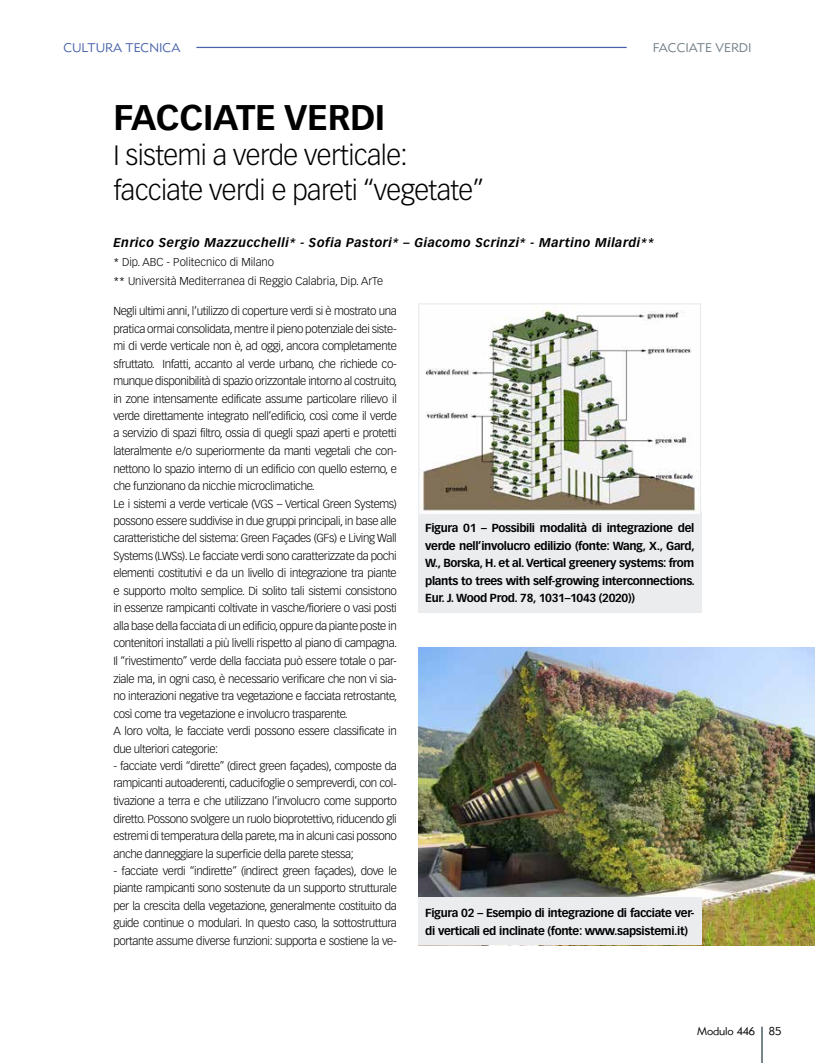
<style>
.page{position:relative;width:815px;height:1063px;background:#fff}
.page>*{position:absolute;margin:0;border:0;box-sizing:border-box;transform-origin:0 0}
.t1{font:700 35px "Vectora LT Std";letter-spacing:-.01em;color:#000}
.t2{font:300 27.5px/34.8px "Vectora LT Std";letter-spacing:-.02em;color:#000}
.t3{font:italic 700 12.5px "Vectora LT Std";letter-spacing:.04em;color:#000}
.t4{font:12.5px "Metro Lite LT Two";color:#4762ab}
.t5{font:12.5px "Metro Lite LT Two";color:#717e86}
.t6{font:300 11.5px/17.5px "Vectora LT Std";letter-spacing:-.03em;color:#000;text-align:justify}
.t7{font:700 11.5px/17.5px "Vectora LT Std";letter-spacing:-.03em;color:#000;text-align:justify}
.t8{font:300 11.25px/18.8px "Vectora LT Std";color:#000}
.t9{font:11.25px "Metro Lite LT Two";letter-spacing:-.015em;color:#000}
</style>
<div class="page">
<hr style="left:761px;top:1027px;width:2px;height:36px;background:#717e86">
<div style="left:418px;top:512px;width:284px;height:101px;background:#eaecee"></div>
<img style="left:420px;top:309px;width:279px;height:204px">
<div style="left:418px;top:303px;width:283px;height:212px;border:1px solid #eaecee"></div>
<img style="left:418px;top:648px;width:397px;height:297px">
<div style="left:418px;top:898px;width:284px;height:47px;background:#eaecee"></div>
<hr style="left:196px;top:47px;width:431px;height:1px;background:#4762ab">
<p class="t4" style="left:63px;top:40px;width:119px">CULTURA TECNICA</p>
<p class="t5" style="left:653px;top:40px;width:100px">FACCIATE VERDI</p>
<h1 class="t1" style="left:113px;top:96px;width:273px">FACCIATE VERDI</h1>
<h2 class="t2" style="left:113px;top:138px;width:372px">I sistemi a verde verticale: facciate verdi e pareti “vegetate”</h2>
<p class="t3" style="left:113px;top:235px;width:542px">Enrico Sergio Mazzucchelli* - Sofia Pastori* – Giacomo Scrinzi* - Martino Milardi**</p>
<p class="t8" style="left:113px;top:253px;width:271px">* Dip. ABC - Politecnico di Milano<br>** Università Mediterranea di Reggio Calabria, Dip. ArTe</p>
<p class="t6" style="left:113px;top:302px;width:285px;text-align:left">Negli ultimi anni, l’utilizzo di coperture verdi si è mostrato una pratica ormai consolidata, mentre il pieno potenziale dei siste&shy;mi di verde verticale non è, ad oggi, ancora completamente sfruttato. Infatti, accanto al verde urbano, che richiede co&shy;munque disponibilità di spazio orizzontale intorno al costruito, in zone intensamente edificate assume particolare rilievo il verde direttamente integrato nell’edificio, così come il verde a servizio di spazi filtro, ossia di quegli spazi aperti e protetti lateralmente e/o superiormente da manti vegetali che con&shy;nettono lo spazio interno di un edificio con quello esterno, e che funzionano da nicchie microclimatiche.<br>Le i sistemi a verde verticale (VGS – Vertical Green Systems) possono essere suddivise in due gruppi principali, in base alle caratteristiche del sistema: Green Façades (GFs) e Living Wall Systems (LWSs). Le facciate verdi sono caratterizzate da pochi elementi costitutivi e da un livello di integrazione tra piante e supporto molto semplice. Di solito tali sistemi consistono in essenze rampicanti coltivate in vasche/fioriere o vasi posti alla base della facciata di un edificio, oppure da piante poste in contenitori installati a più livelli rispetto al piano di campagna.<br>Il “rivestimento” verde della facciata può essere totale o par&shy;ziale ma, in ogni caso, è necessario verificare che non vi sia&shy;no interazioni negative tra vegetazione e facciata retrostante, così come tra vegetazione e involucro trasparente.<br>A loro volta, le facciate verdi possono essere classificate in due ulteriori categorie:</p>
<p class="t6" style="left:113px;top:757px;width:285px">- facciate verdi “dirette” (direct green façades), composte da rampicanti autoaderenti, caducifoglie o sempreverdi, con col&shy;tivazione a terra e che utilizzano l’involucro come supporto diretto. Possono svolgere un ruolo bioprotettivo, riducendo gli estremi di temperatura della parete, ma in alcuni casi possono anche danneggiare la superficie della parete stessa;</p>
<p class="t6" style="left:113px;top:862px;width:285px">- facciate verdi “indirette” (indirect green façades), dove le piante rampicanti sono sostenute da un supporto strutturale per la crescita della vegetazione, generalmente costituito da guide continue o modulari. In questo caso, la sottostruttura portante assume diverse funzioni: supporta e sostiene la ve-</p>
<p class="t7" style="left:425px;top:519px;width:271px">Figura 01 – Possibili modalità di integrazione del verde nell’involucro edilizio (fonte: Wang, X., Gard, W., Borska, H. et al. Vertical greenery systems: from plants to trees with self-growing interconnections.<br>Eur. J. Wood Prod. 78, 1031–1043 (2020))</p>
<p class="t7" style="left:425px;top:904px;width:271px">Figura 02 – Esempio di integrazione di facciate ver&shy;di verticali ed inclinate (fonte: www.sapsistemi.it)</p>
<p class="t9" style="left:697px;top:1025px;width:86px">Modulo 446 85</p>
</div>
